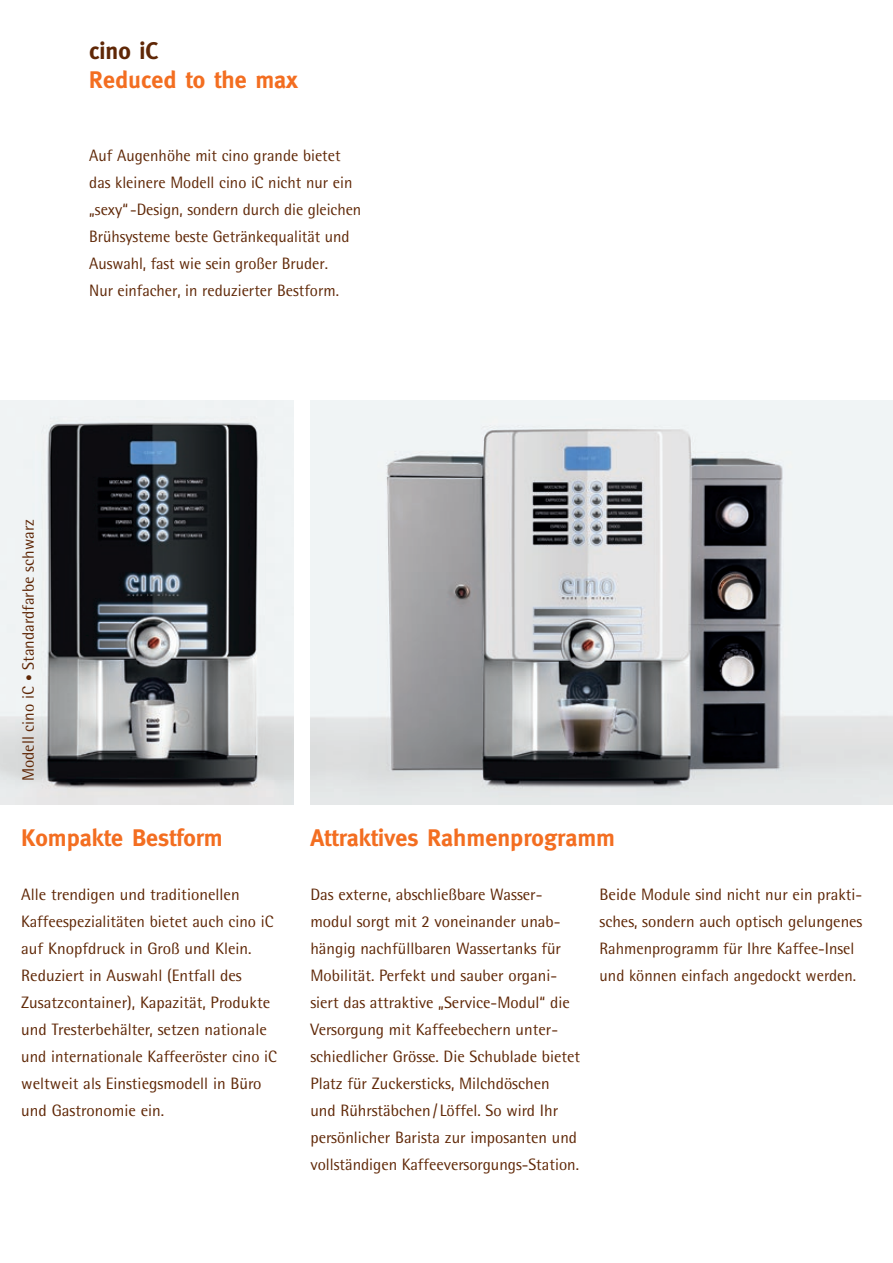
<style>
.page{position:relative;width:893px;height:1263px;background:#fff}
.page>*{position:absolute;margin:0;border:0;box-sizing:border-box;transform-origin:0 0}
.t1{font:700 24px "Meta";color:#f36e21}
.t2{font:700 24px "Meta";color:#5f2706}
.t3{font:16.5px/27px "Rotis Semi Sans";color:#5f2706}
.s1{font-size:13.5px}
</style>
<div class="page">
<img style="left:310px;top:401px;width:583px;height:404px">
<img style="left:0;top:401px;width:293px;height:404px">
<h1 class="t2" style="left:89px;top:37px;width:71px">cino iC</h1>
<h1 class="t1" style="left:89px;top:66px;width:210px">Reduced to the max</h1>
<p class="t3" style="left:89px;top:142px;width:273px">Auf Augenhöhe mit cino grande bietet das kleinere Modell cino iC nicht nur ein „sexy“ -Design, sondern durch die gleichen Brühsysteme beste Getränkequalität und Auswahl, fast wie sein großer Bruder.<br>Nur einfacher, in reduzierter Bestform.</p>
<p class="t3" style="left:15px;top:781px;width:264px;rotate:-90deg">Modell cino iC <span class="s1">•</span> Standardfarbe schwarz</p>
<h1 class="t1" style="left:310px;top:823px;width:306px">Attraktives Rahmenprogramm</h1>
<h1 class="t1" style="left:21px;top:823px;width:203px">Kompakte Bestform</h1>
<p class="t3" style="left:21px;top:880px;width:257px">Alle trendigen und traditionellen Kaffeespezialitäten bietet auch cino iC auf Knopfdruck in Groß und Klein.<br>Reduziert in Auswahl (Entfall des Zusatzcontainer), Kapazität, Produkte und Tresterbehälter, setzen nationale und internationale Kaffeeröster cino iC weltweit als Einstiegsmodell in Büro und Gastronomie ein.</p>
<p class="t3" style="left:310px;top:880px;width:271px">Das externe, abschließbare Wasser&shy;modul sorgt mit 2 voneinander unab&shy;hängig nachfüllbaren Wassertanks für Mobilität. Perfekt und sauber organi&shy;siert das attraktive „Service-Modul“ die Versorgung mit Kaffeebechern unter&shy;schiedlicher Grösse. Die Schublade bietet Platz für Zuckersticks, Milchdöschen<br>und Rührstäbchen/ Löffel. So wird Ihr persönlicher Barista zur imposanten und vollständigen Kaffeeversorgungs-Station.</p>
<p class="t3" style="left:600px;top:881px;width:264px">Beide Module sind nicht nur ein prakti&shy;sches, sondern auch optisch gelungenes Rahmenprogramm für Ihre Kaffee-Insel und können einfach angedockt werden.</p>
</div>
